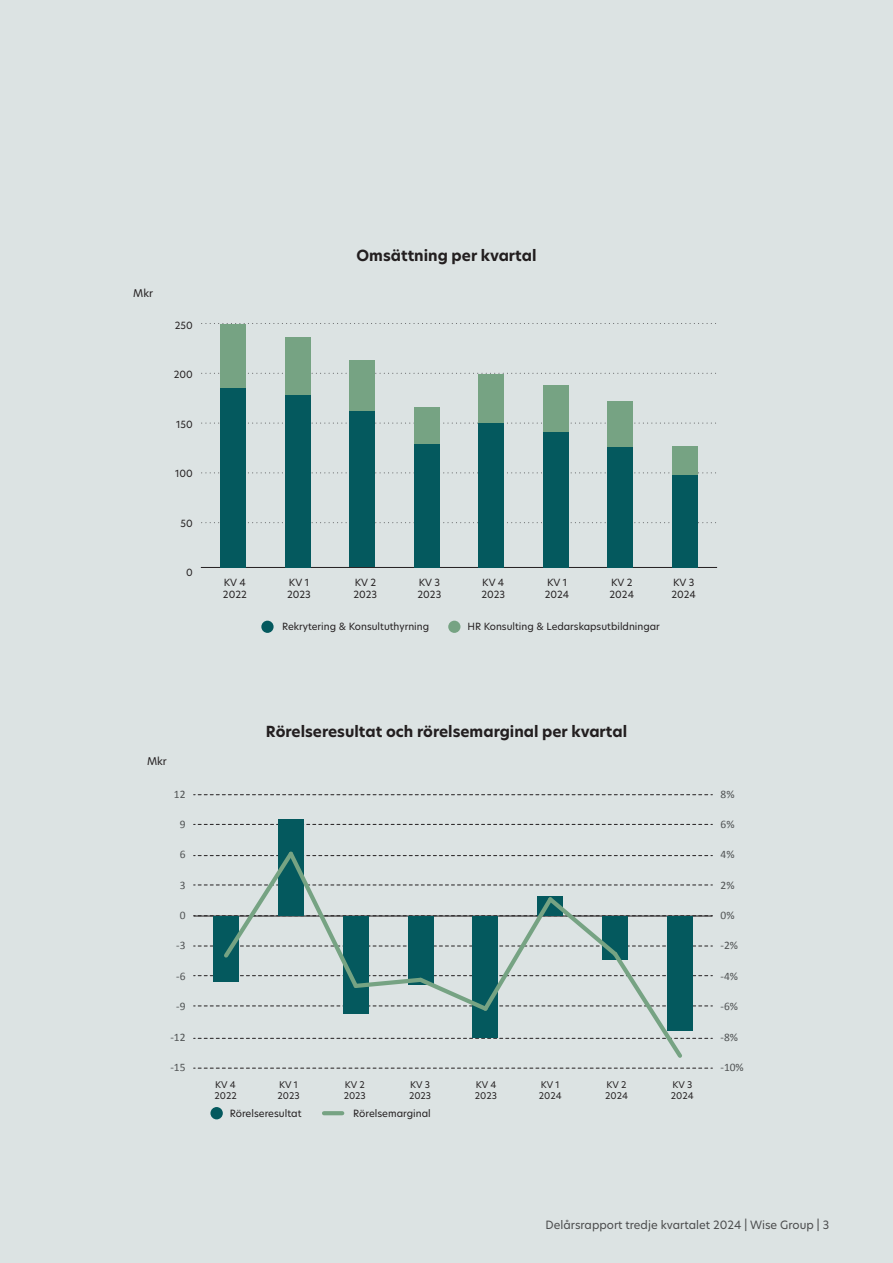
<style>
.page{position:relative;width:893px;height:1263px;background:#dce3e3}
.page>*{position:absolute;margin:0;border:0;box-sizing:border-box;transform-origin:0 0}
.Underrubbe_1{font:700 15px "New Hero";color:#231f20}
.t1{font:11.4px "Calibri";color:#515455}
.t2{font:11.25px "New Hero";color:#4b4c4d}
.Rubrik_1{font:10.5px "New Hero";color:#231f20}
.t3{font:9.9px "New Hero";color:#231f20}
.t4{font:9.75px/11.7px "New Hero";color:#231f20}
.t5{font:9.15px/10.9px "New Hero";color:#231f20}
</style>
<div class="page">
<svg style="left:194px;top:794px;width:518px;height:1px"></svg>
<svg style="left:194px;top:1068px;width:518px;height:1px"></svg>
<svg style="left:194px;top:824px;width:518px;height:1px"></svg>
<div style="left:210px;top:1107px;width:13px;height:12px;background:#04595e;border-radius:50%"></div>
<svg style="left:324px;top:1111px;width:18px;height:4px"></svg>
<div style="left:278px;top:819px;width:26px;height:97px;background:#04595e"></div>
<svg style="left:194px;top:851px;width:518px;height:207px"></svg>
<svg style="left:202px;top:373px;width:514px;height:1px"></svg>
<svg style="left:202px;top:323px;width:514px;height:1px"></svg>
<svg style="left:202px;top:522px;width:514px;height:1px"></svg>
<svg style="left:202px;top:423px;width:514px;height:1px"></svg>
<svg style="left:202px;top:472px;width:514px;height:1px"></svg>
<div style="left:261px;top:621px;width:13px;height:12px;background:#04595e;border-radius:50%"></div>
<div style="left:448px;top:621px;width:12px;height:12px;background:#76a383;border-radius:50%"></div>
<hr style="left:201px;top:567px;width:516px;height:1px;background:#231f20">
<div style="left:220px;top:324px;width:26px;height:64px;background:#76a383"></div>
<div style="left:285px;top:338px;width:26px;height:57px;background:#76a383"></div>
<div style="left:349px;top:360px;width:26px;height:51px;background:#76a383"></div>
<div style="left:414px;top:407px;width:26px;height:37px;background:#76a383"></div>
<div style="left:478px;top:374px;width:26px;height:49px;background:#76a383"></div>
<div style="left:543px;top:386px;width:26px;height:46px;background:#76a383"></div>
<div style="left:607px;top:401px;width:26px;height:46px;background:#76a383"></div>
<div style="left:672px;top:446px;width:26px;height:29px;background:#76a383"></div>
<div style="left:220px;top:388px;width:26px;height:179px;background:#04595e"></div>
<div style="left:285px;top:395px;width:26px;height:172px;background:#04595e"></div>
<div style="left:349px;top:411px;width:26px;height:156px;background:#04595e"></div>
<div style="left:414px;top:444px;width:26px;height:123px;background:#04595e"></div>
<div style="left:478px;top:423px;width:26px;height:144px;background:#04595e"></div>
<div style="left:543px;top:432px;width:26px;height:135px;background:#04595e"></div>
<div style="left:607px;top:447px;width:26px;height:120px;background:#04595e"></div>
<div style="left:672px;top:475px;width:26px;height:92px;background:#04595e"></div>
<p class="Rubrik_1" style="left:133px;top:286px;width:21px">Mkr</p>
<p class="t4" style="left:175px;top:319px;width:19px">250</p>
<p class="t4" style="left:174px;top:369px;width:21px">200</p>
<p class="t4" style="left:176px;top:418px;width:18px">150</p>
<p class="t4" style="left:175px;top:468px;width:19px">100</p>
<p class="t4" style="left:181px;top:517px;width:14px">50</p>
<p class="t4" style="left:186px;top:566px;width:8px">0</p>
<p class="Underrubbe_1" style="left:357px;top:245px;width:181px">Omsättning per kvartal</p>
<p class="t4" style="left:223px;top:576px;width:25px">KV 4<br>2022</p>
<p class="t4" style="left:287px;top:576px;width:25px">KV 1<br>2023</p>
<p class="t4" style="left:354px;top:576px;width:25px">KV 2<br>2023</p>
<p class="t4" style="left:418px;top:576px;width:25px">KV 3<br>2023</p>
<p class="t4" style="left:481px;top:576px;width:25px">KV 4<br>2023</p>
<p class="t4" style="left:545px;top:576px;width:26px">KV 1<br>2024</p>
<p class="t4" style="left:610px;top:576px;width:26px">KV 2<br>2024</p>
<p class="t4" style="left:671px;top:576px;width:26px">KV 3<br>2024</p>
<p class="t4" style="left:282px;top:621px;width:149px">Rekrytering &amp; Konsultuthyrning</p>
<p class="t4" style="left:467px;top:621px;width:194px">HR Konsulting &amp; Ledarskapsutbildningar</p>
<p class="Underrubbe_1" style="left:266px;top:721px;width:363px">Rörelseresultat och rörelsemarginal per kvartal</p>
<p class="Rubrik_1" style="left:147px;top:753px;width:21px">Mkr</p>
<p class="t1" style="left:174px;top:786px;width:13px">12</p>
<p class="t1" style="left:720px;top:786px;width:15px">8%</p>
<p class="t1" style="left:180px;top:816px;width:7px">9</p>
<p class="t1" style="left:720px;top:816px;width:15px">6%</p>
<p class="t1" style="left:180px;top:847px;width:7px">6</p>
<p class="t1" style="left:720px;top:847px;width:15px">4%</p>
<p class="t1" style="left:180px;top:877px;width:7px">3</p>
<p class="t1" style="left:720px;top:877px;width:15px">2%</p>
<p class="t1" style="left:180px;top:907px;width:7px">0</p>
<p class="t1" style="left:720px;top:907px;width:15px">0%</p>
<p class="t1" style="left:176px;top:938px;width:11px">-3</p>
<p class="t1" style="left:720px;top:938px;width:19px">-2%</p>
<p class="t1" style="left:176px;top:968px;width:11px">-6</p>
<p class="t1" style="left:720px;top:968px;width:19px">-4%</p>
<p class="t1" style="left:176px;top:998px;width:11px">-9</p>
<p class="t1" style="left:720px;top:998px;width:19px">-6%</p>
<p class="t1" style="left:170px;top:1029px;width:17px">-12</p>
<p class="t1" style="left:720px;top:1029px;width:19px">-8%</p>
<p class="t1" style="left:170px;top:1059px;width:17px">-15</p>
<p class="t1" style="left:720px;top:1059px;width:25px">-10%</p>
<p class="t5" style="left:214px;top:1079px;width:24px">KV 4<br>2022</p>
<p class="t5" style="left:278px;top:1079px;width:24px">KV 1<br>2023</p>
<p class="t5" style="left:344px;top:1079px;width:24px">KV 2<br>2023</p>
<p class="t5" style="left:409px;top:1079px;width:24px">KV 3<br>2023</p>
<p class="t5" style="left:475px;top:1079px;width:24px">KV 4<br>2023</p>
<p class="t5" style="left:539px;top:1079px;width:24px">KV 1<br>2024</p>
<p class="t5" style="left:605px;top:1079px;width:24px">KV 2<br>2024</p>
<p class="t5" style="left:671px;top:1079px;width:24px">KV 3<br>2024</p>
<p class="t3" style="left:230px;top:1106px;width:73px">Rörelseresultat</p>
<p class="t3" style="left:353px;top:1106px;width:79px">Rörelsemarginal</p>
<p class="t2" style="left:546px;top:1218px;width:285px">Delårsrapport tredje kvartalet 2024 | Wise Group | 3</p>
</div>
